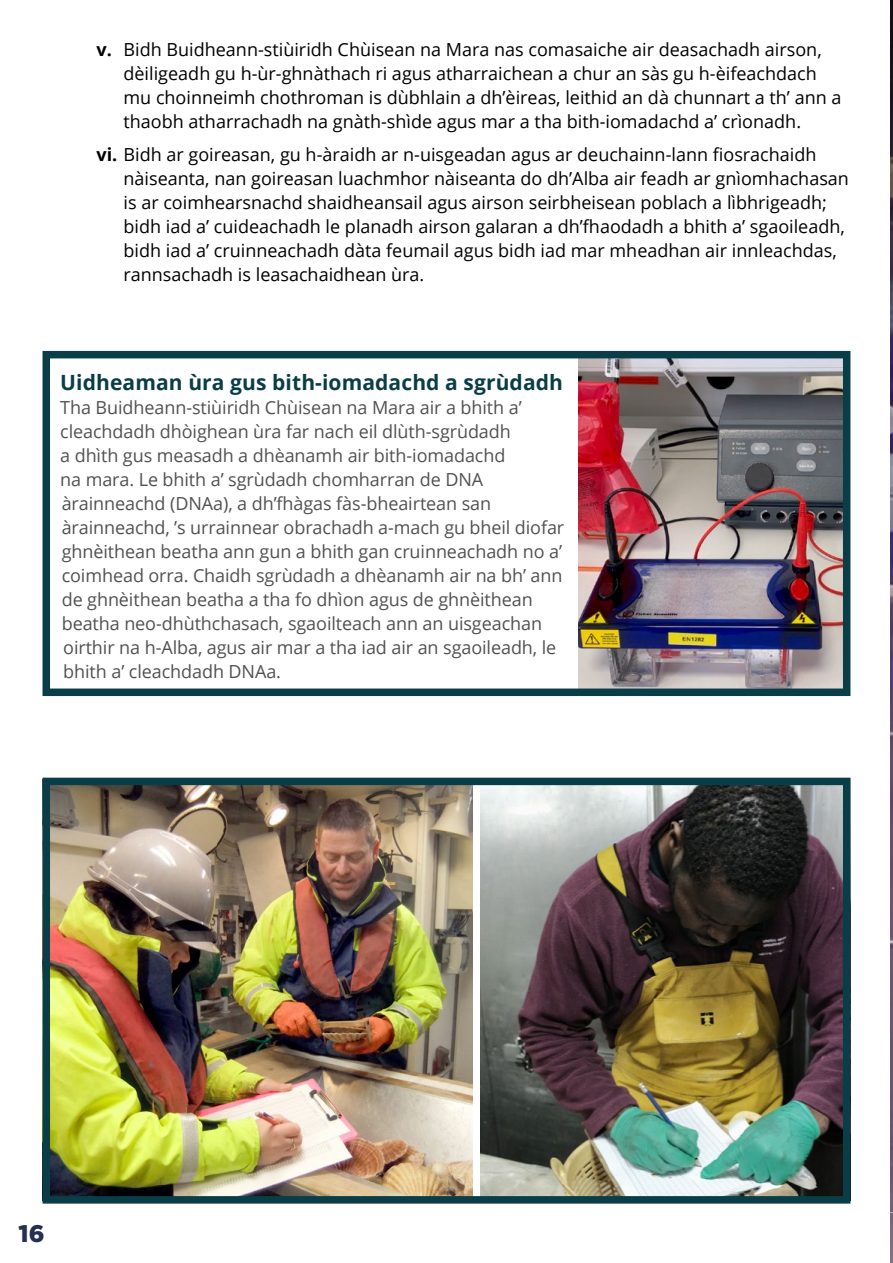
<style>
.page{position:relative;width:893px;height:1263px;background:#fff}
.page>*{position:absolute;margin:0;border:0;box-sizing:border-box;transform-origin:0 0}
.t1{font:900 24px "Gotham";color:#252f51}
.t2{font:700 21px "Open Sans";letter-spacing:.005em;color:#093d47}
.Body{font:18px/24px "Open Sans";color:#000}
.t3{font:18px/24px "Open Sans";letter-spacing:-.005em;color:#515151}
.s1{font-weight:700}
</style>
<div class="page">
<img style="left:579px;top:360px;width:262px;height:327px">
<div style="left:43px;top:351px;width:807px;height:345px;border:8px solid #093d47"></div>
<img style="left:480px;top:787px;width:361px;height:407px">
<img style="left:52px;top:787px;width:421px;height:407px">
<div style="left:43px;top:778px;width:807px;height:425px;border:8px solid #093d47"></div>
<img style="left:891px;top:0;width:2px;height:1263px">
<p class="Body" style="left:124px;top:37px;width:719px;text-indent:-27px"><span class="s1">v.</span> Bidh Buidheann-stiùiridh Chùisean na Mara nas comasaiche air deasachadh airson, dèiligeadh gu h-ùr-ghnàthach ri agus atharraichean a chur an sàs gu h-èifeachdach mu choinneimh chothroman is dùbhlain a dh’èireas, leithid an dà chunnart a th’ ann a thaobh atharrachadh na gnàth-shìde agus mar a tha bith-iomadachd a’ crìonadh.</p>
<p class="Body" style="left:124px;top:142px;width:727px;text-indent:-27px"><span class="s1">vi.</span> Bidh ar goireasan, gu h-àraidh ar n-uisgeadan agus ar deuchainn-lann fiosrachaidh nàiseanta, nan goireasan luachmhor nàiseanta do dh’Alba air feadh ar gnìomhachasan is ar coimhearsnachd shaidheansail agus airson seirbheisean poblach a lìbhrigeadh; bidh iad a’ cuideachadh le planadh airson galaran a dh’fhaodadh a bhith a’ sgaoileadh, bidh iad a’ cruinneachadh dàta feumail agus bidh iad mar mheadhan air innleachdas, rannsachadh is leasachaidhean ùra.</p>
<h3 class="t2" style="left:60px;top:368px;width:504px">Uidheaman ùra gus bith-iomadachd a sgrùdadh</h3>
<p class="t3" style="left:60px;top:395px;width:506px">Tha Buidheann-stiùiridh Chùisean na Mara air a bhith a’ cleachdadh dhòighean ùra far nach eil dlùth-sgrùdadh<br>a dhìth gus measadh a dhèanamh air bith-iomadachd<br>na mara. Le bhith a’ sgrùdadh chomharran de DNA àrainneachd (DNAa), a dh’fhàgas fàs-bheairtean san àrainneachd, ’s urrainnear obrachadh a-mach gu bheil diofar ghnèithean beatha ann gun a bhith gan cruinneachadh no a’ coimhead orra. Chaidh sgrùdadh a dhèanamh air na bh’ ann de ghnèithean beatha a tha fo dhìon agus de ghnèithean beatha neo-dhùthchasach, sgaoilteach ann an uisgeachan oirthir na h-Alba, agus air mar a tha iad air an sgaoileadh, le bhith a’ cleachdadh DNAa.</p>
<h1 class="t1" style="left:19px;top:1219px;width:28px">16</h1>
</div>
